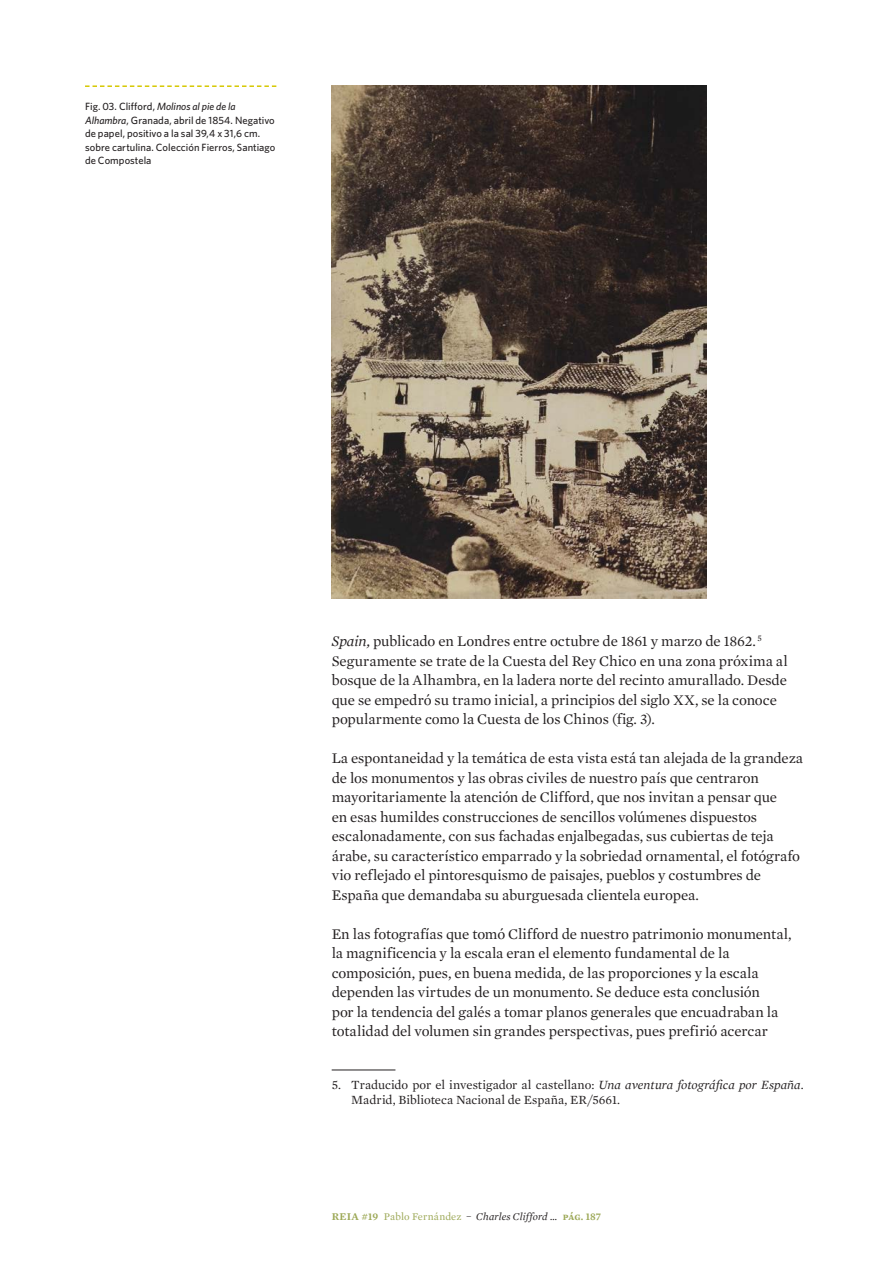
<style>
.page{position:relative;width:893px;height:1263px;background:#fff}
.page>*{position:absolute;margin:0;border:0;box-sizing:border-box;transform-origin:0 0}
.t1{font:15px/19.5px "Mercury Text G1";letter-spacing:-.01em;color:#231f20}
.t2{font:12.75px/15px "Mercury Text G1";color:#231f20}
.t3{font:500 10.5px/13.5px "Whitney";letter-spacing:.005em;color:#231f20}
.t4{font:italic 10.5px "Mercury Text G1";letter-spacing:.005em;color:#231f20}
.s1{font-style:italic}
.s2{font-family:"Mercury Text G1 Semibold SC";font-style:normal;color:#9ca856}
.s3{font-style:normal;color:#9ca856}
</style>
<div class="page">
<hr style="left:332px;top:1070px;width:63px;height:1px;background:#231f20">
<img style="left:332px;top:85px;width:375px;height:513px">
<svg style="left:85px;top:85px;width:191px;height:2px"></svg>
<p class="t3" style="left:85px;top:100px;width:192px">Fig. 03. Clifford, <span class="s1">Molinos al pie de la Alhambra</span>, Granada, abril de 1854. Negativo de papel, positivo a la sal 39,4 x 31,6 cm. sobre cartulina. Colección Fierros, Santiago de Compostela</p>
<p class="t1" style="left:332px;top:631px;width:457px"><span class="s1">Spain,</span> publicado en Londres entre octubre de 1861 y marzo de 1862. <sup>5<br></sup>Seguramente se trate de la Cuesta del Rey Chico en una zona próxima al bosque de la Alhambra, en la ladera norte del recinto amurallado. Desde que se empedró su tramo inicial, a principios del siglo XX, se la conoce popularmente como la Cuesta de los Chinos (fig. 3).</p>
<p class="t1" style="left:332px;top:748px;width:473px">La espontaneidad y la temática de esta vista está tan alejada de la grandeza de los monumentos y las obras civiles de nuestro país que centraron mayoritariamente la atención de Clifford, que nos invitan a pensar que<br>en esas humildes construcciones de sencillos volúmenes dispuestos escalonadamente, con sus fachadas enjalbegadas, sus cubiertas de teja árabe, su característico emparrado y la sobriedad ornamental, el fotógrafo vio reflejado el pintoresquismo de paisajes, pueblos y costumbres de España que demandaba su aburguesada clientela europea.</p>
<p class="t1" style="left:332px;top:924px;width:461px">En las fotografías que tomó Clifford de nuestro patrimonio monumental, la magnificencia y la escala eran el elemento fundamental de la composición, pues, en buena medida, de las proporciones y la escala dependen las virtudes de un monumento. Se deduce esta conclusión<br>por la tendencia del galés a tomar planos generales que encuadraban la totalidad del volumen sin grandes perspectivas, pues prefirió acercar</p>
<p class="t2" style="left:351px;top:1077px;width:454px;text-indent:-19px">5. Traducido por el investigador al castellano: <span class="s1">Una aventura fotográfica por España</span>.<br>Madrid, Biblioteca Nacional de España, ER/5661.</p>
<p class="t4" style="left:332px;top:1210px;width:271px"><span class="s2">REIA #19</span> <span class="s3">Pablo Fernández</span> − Charles Clifford … <span class="s2">pág. 187</span></p>
</div>
